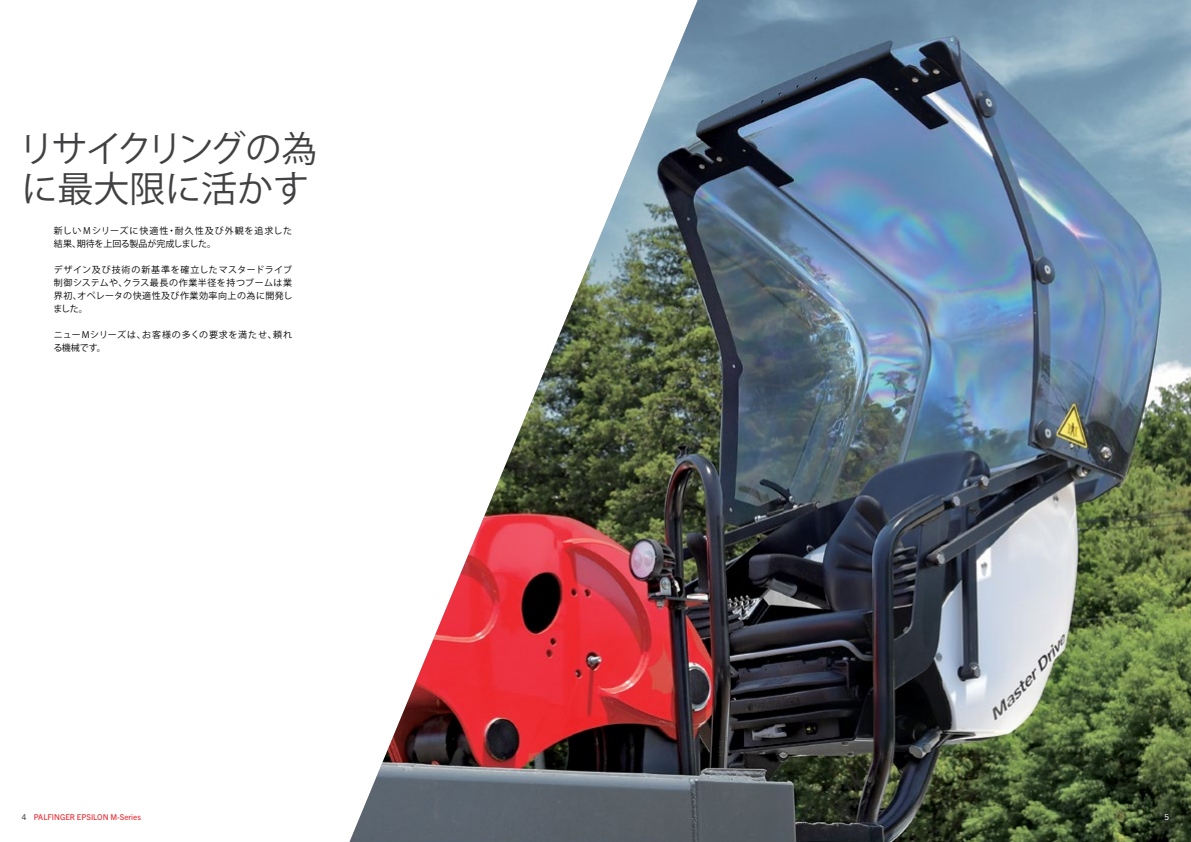
<style>
.page{position:relative;width:1191px;height:842px;background:#fff}
.page>*{position:absolute;margin:0;border:0;box-sizing:border-box;transform-origin:0 0}
.t1{font:36px/40px "Koz Go Pr 6 N";letter-spacing:-.01em;color:#414042}
.t2{font:9px/13px "Koz Go Pr 6 N";letter-spacing:.055em;color:#000;text-align:justify}
.t3{font:9px/13px "Koz Go Pr 6 N";letter-spacing:.02em;color:#000}
.t4{font:9px/13px "Koz Go Pr 6 N";letter-spacing:.075em;color:#000}
.t5{font:8px "Trade Gothic Next LT Pro";color:#ed1d24}
.t6{font:8px "Trade Gothic Next LT Pro";color:#fff}
.s1{color:#414042}
</style>
<div class="page">
<img style="left:349px;top:0;width:842px;height:842px">
<h1 class="t1" style="left:19px;top:129px;width:300px">リサイクリングの為に最大限に活かす</h1>
<p class="t3" style="left:54px;top:224px;width:240px">新しいＭシリーズに快適性・耐久性及び外観を追求した結果、期待を上回る製品が完成しました。</p>
<p class="t2" style="left:53px;top:263px;width:240px">デザイン及び技術の新基準を確立したマスタードライブ制御システムや、クラス最長の作業半径を持つブームは業界初、オペレータの快適性及び作業効率向上の為に開発しました。</p>
<p class="t4" style="left:53px;top:328px;width:240px">ニューMシリーズは、お客様の多くの要求を満たせ、頼れる機械です。</p>
<p class="t5" style="left:22px;top:812px;width:121px"><span class="s1">4</span> PALFINGER EPSILON M-Series</p>
<p class="t6" style="left:1164px;top:812px;width:6px">5</p>
</div>
